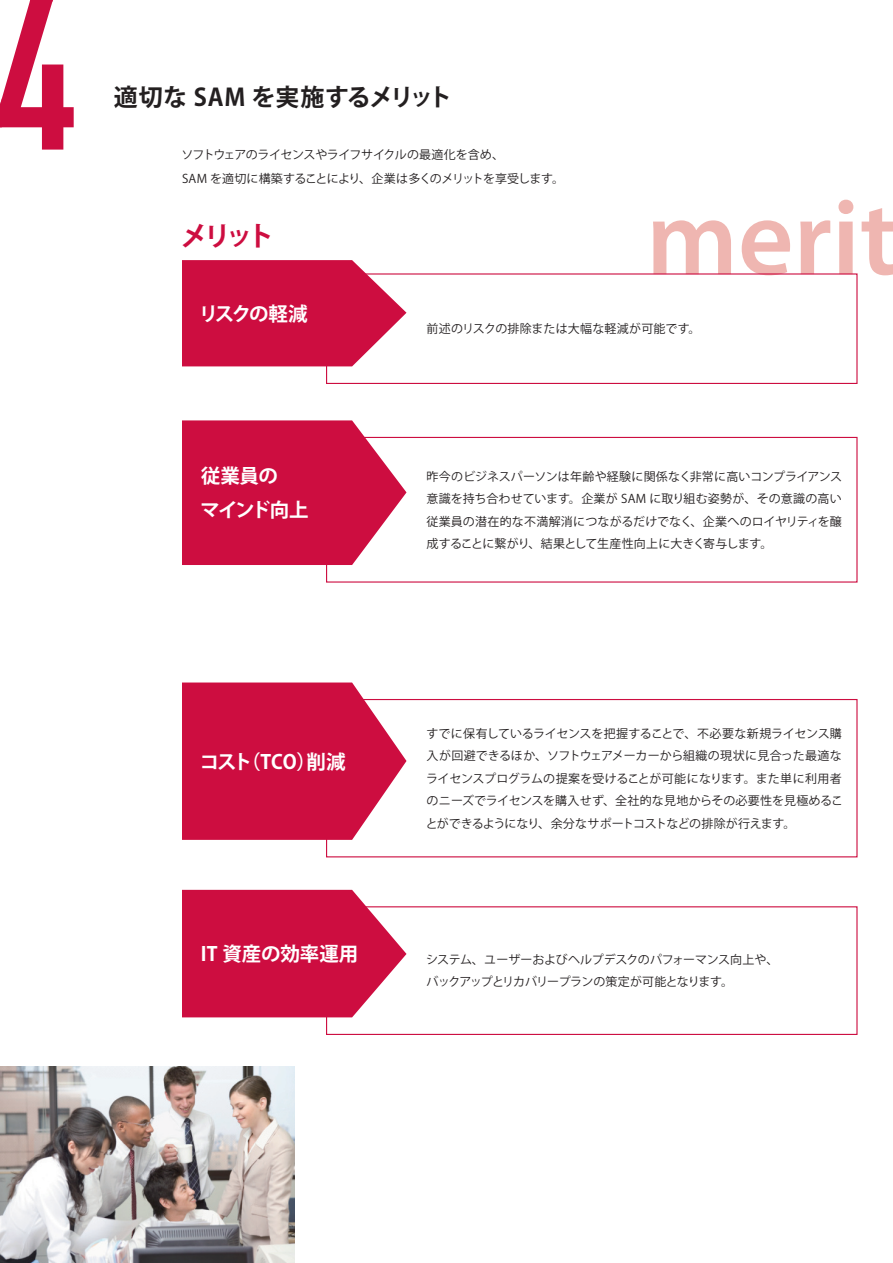
<style>
.page{position:relative;width:893px;height:1263px;background:#fff}
.page>*{position:absolute;margin:0;border:0;box-sizing:border-box;transform-origin:0 0}
.t1{font:210px "DIN Engschrift Alternate";color:#cd0d40}
.t2{font:600 108px "Myriad Pro";color:#efb6b1}
.t3{font:700 27px "Koz Go Pro";color:#cd0d40}
.t4{font:700 24px "Koz Go Pro";letter-spacing:.01em;color:#231f20}
.t5{font:700 19.5px "Koz Go Pro";letter-spacing:-.01em;color:#fff}
.t6{font:700 19.5px/34.2px "Koz Go Pro";letter-spacing:-.035em;color:#fff}
.t7{font:12px/22.5px "Koz Go Pro";letter-spacing:-.02em;color:#231f20;text-align:justify}
.t8{font:12px/24px "Koz Go Pro";letter-spacing:-.04em;color:#231f20}
.t9{font:12px "Koz Go Pro";letter-spacing:.02em;color:#231f20}
</style>
<div class="page">
<div style="left:326px;top:273px;width:531px;height:111px;border:1px solid #cd0d40"></div>
<svg style="left:182px;top:260px;width:224px;height:106px;background:#d22855"></svg>
<div style="left:326px;top:437px;width:531px;height:146px;border:1px solid #cd0d40"></div>
<svg style="left:182px;top:420px;width:224px;height:145px;background:#d22654"></svg>
<div style="left:326px;top:699px;width:531px;height:158px;border:1px solid #cd0d40"></div>
<svg style="left:182px;top:682px;width:224px;height:158px;background:#d22654"></svg>
<div style="left:326px;top:906px;width:531px;height:129px;border:1px solid #cd0d40"></div>
<svg style="left:182px;top:890px;width:224px;height:127px;background:#d22653"></svg>
<img style="left:0;top:1066px;width:294px;height:197px">
<svg style="left:0;top:98px;width:2px;height:29px"></svg>
<svg style="left:30px;top:0;width:23px;height:2px"></svg>
<h1 class="t1" style="left:-3px;top:-47px;width:80px">4</h1>
<h3 class="t4" style="left:114px;top:82px;width:340px">適切な SAM を実施するメリット</h3>
<p class="t8" style="left:181px;top:143px;width:384px">ソフトウェアのライセンスやライフサイクルの最適化を含め、<br>SAM を適切に構築することにより、企業は多くのメリットを享受します。</p>
<h3 class="t3" style="left:180px;top:219px;width:95px">メリット</h3>
<h2 class="t2" style="left:646px;top:169px;width:253px">merit</h2>
<h3 class="t5" style="left:199px;top:301px;width:110px">リスクの軽減</h3>
<p class="t9" style="left:427px;top:321px;width:275px">前述のリスクの排除または大幅な軽減が可能です。</p>
<h3 class="t6" style="left:201px;top:460px;width:110px">従業員の<br>マインド向上</h3>
<p class="t7" style="left:427px;top:465px;width:417px">昨今のビジネスパーソンは年齢や経験に関係なく非常に高いコンプライアンス意識を持ち合わせています。企業が SAM に取り組む姿勢が、その意識の高い従業員の潜在的な不満解消につながるだけでなく、企業へのロイヤリティを醸成することに繋がり、結果として生産性向上に大きく寄与します。</p>
<h3 class="t5" style="left:200px;top:749px;width:147px">コスト（TCO）削減</h3>
<h3 class="t5" style="left:201px;top:941px;width:159px">IT 資産の効率運用</h3>
<p class="t7" style="left:426px;top:722px;width:419px">すでに保有しているライセンスを把握することで、不必要な新規ライセンス購入が回避できるほか、ソフトウェアメーカーから組織の現状に見合った最適なライセンスプログラムの提案を受けることが可能になります。また単に利用者のニーズでライセンスを購入せず、全社的な見地からその必要性を見極めることができるようになり、余分なサポートコストなどの排除が行えます。</p>
<p class="t7" style="left:426px;top:948px;width:354px">システム、ユーザーおよびヘルプデスクのパフォーマンス向上や、バックアップとリカバリープランの策定が可能となります。</p>
</div>
